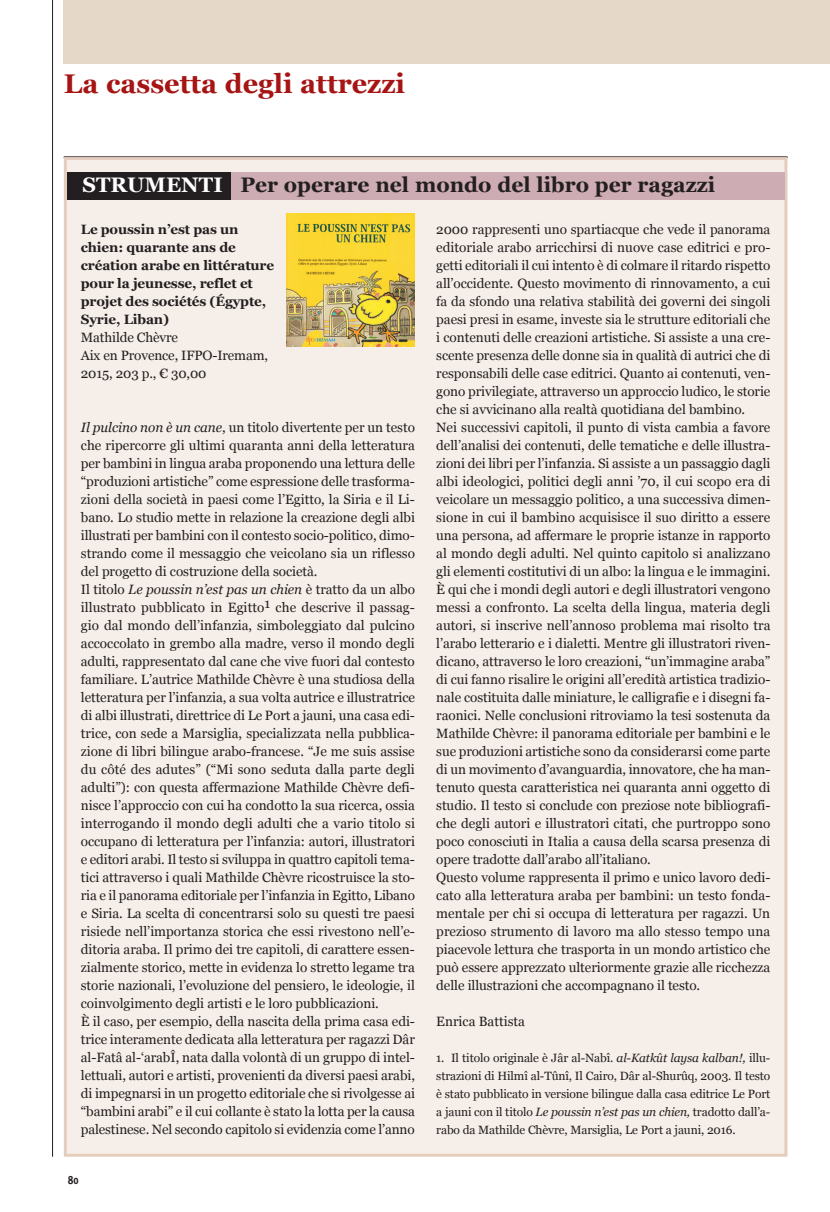
<style>
.page{position:relative;width:830px;height:1212px;background:#fff}
.page>*{position:absolute;margin:0;border:0;box-sizing:border-box;transform-origin:0 0}
._01-Nome_RUBRICA{font:700 27px "Georgia";color:#a61414}
._05-box_TITOLO{font:700 21px "Georgia";color:#231f20}
.Normale{font:13.5px/18px "Georgia";letter-spacing:-.005em;color:#231f20;text-align:justify}
.Normale-2{font:700 13.5px/18px "Georgia";letter-spacing:-.01em;color:#231f20}
.Testo_nota_di_chiusu{font:12px/18px "Georgia";letter-spacing:-.01em;color:#231f20;text-align:justify}
.Normale-3{font:700 12px "Meta";color:#231f20;scale:.8 1}
.s1{color:#fff}
.s2{font-style:italic}
</style>
<div class="page">
<hr style="left:52px;top:0;width:1px;height:1157px;background:#231f20">
<div style="left:64px;top:0;width:765px;height:64px;background:#e5d8c8"></div>
<div style="left:64px;top:157px;width:723px;height:1000px;background:#f6efe9;border:3px solid #e5cdbd"></div>
<div style="left:83px;top:172px;width:701px;height:28px;background:#cdacb3"></div>
<div style="left:67px;top:172px;width:163px;height:28px;background:#231f20"></div>
<img style="left:287px;top:213px;width:128px;height:133px">
<p class="_01-Nome_RUBRICA" style="left:64px;top:64px;width:343px">La cassetta degli attrezzi</p>
<p class="_05-box_TITOLO" style="left:82px;top:169px;width:634px"><span class="s1">STRUMENTI</span> Per operare nel mondo del libro per ragazzi</p>
<p class="Normale-2" style="left:81px;top:220px;width:195px">Le poussin n’est pas un chien: quarante ans de création arabe en littérature pour la jeunesse, reflet et projet des sociétés (Égypte,<br>Syrie, Liban)</p>
<p class="Normale" style="left:81px;top:328px;width:99px">Mathilde Chèvre</p>
<p class="Normale" style="left:81px;top:346px;width:189px">Aix en Provence, IFPO-Iremam,<br>2015, 203 p., € 30,00</p>
<p class="Normale" style="left:436px;top:220px;width:335px">2000 rappresenti uno spartiacque che vede il panorama editoriale arabo arricchirsi di nuove case editrici e pro&shy;getti editoriali il cui intento è di colmare il ritardo rispetto all’occidente. Questo movimento di rinnovamento, a cui fa da sfondo una relativa stabilità dei governi dei singoli paesi presi in esame, investe sia le strutture editoriali che i contenuti delle creazioni artistiche. Si assiste a una cre&shy;scente presenza delle donne sia in qualità di autrici che di responsabili delle case editrici. Quanto ai contenuti, ven&shy;gono privilegiate, attraverso un approccio ludico, le storie che si avvicinano alla realtà quotidiana del bambino.</p>
<p class="Normale" style="left:436px;top:418px;width:335px">Nei successivi capitoli, il punto di vista cambia a favore dell’analisi dei contenuti, delle tematiche e delle illustra&shy;zioni dei libri per l’infanzia. Si assiste a un passaggio dagli albi ideologici, politici degli anni ’70, il cui scopo era di veicolare un messaggio politico, a una successiva dimen&shy;sione in cui il bambino acquisisce il suo diritto a essere una persona, ad affermare le proprie istanze in rapporto al mondo degli adulti. Nel quinto capitolo si analizzano gli elementi costitutivi di un albo: la lingua e le immagini.<br>È qui che i mondi degli autori e degli illustratori vengono messi a confronto. La scelta della lingua, materia degli autori, si inscrive nell’annoso problema mai risolto tra l’arabo letterario e i dialetti. Mentre gli illustratori riven&shy;dicano, attraverso le loro creazioni, “un’immagine araba” di cui fanno risalire le origini all’eredità artistica tradizio&shy;nale costituita dalle miniature, le calligrafie e i disegni fa&shy;raonici. Nelle conclusioni ritroviamo la tesi sostenuta da Mathilde Chèvre: il panorama editoriale per bambini e le sue produzioni artistiche sono da considerarsi come parte di un movimento d’avanguardia, innovatore, che ha man&shy;tenuto questa caratteristica nei quaranta anni oggetto di studio. Il testo si conclude con preziose note bibliografi&shy;che degli autori e illustratori citati, che purtroppo sono poco conosciuti in Italia a causa della scarsa presenza di opere tradotte dall’arabo all’italiano.</p>
<p class="Normale" style="left:436px;top:868px;width:335px">Questo volume rappresenta il primo e unico lavoro dedi&shy;cato alla letteratura araba per bambini: un testo fonda&shy;mentale per chi si occupa di letteratura per ragazzi. Un prezioso strumento di lavoro ma allo stesso tempo una piacevole lettura che trasporta in un mondo artistico che può essere apprezzato ulteriormente grazie alle ricchezza delle illustrazioni che accompagnano il testo.</p>
<p class="Normale" style="left:436px;top:1012px;width:90px">Enrica Battista</p>
<p class="Testo_nota_di_chiusu" style="left:436px;top:1048px;width:335px">1. Il titolo originale è Jâr al-Nabî. <span class="s2">al-Katkût laysa kalban!,</span> illu&shy;strazioni di Hilmî al-Tûnî, Il Cairo, Dâr al-Shurûq, 2003. Il testo è stato pubblicato in versione bilingue dalla casa editrice Le Port a jauni con il titolo <span class="s2">Le poussin n’est pas un chien,</span> tradotto dall’a&shy;rabo da Mathilde Chèvre, Marsiglia, Le Port a jauni, 2016.</p>
<p class="Normale" style="left:81px;top:418px;width:335px"><span class="s2">Il pulcino non è un cane</span>, un titolo divertente per un testo che ripercorre gli ultimi quaranta anni della letteratura per bambini in lingua araba proponendo una lettura delle “produzioni artistiche” come espressione delle trasforma&shy;zioni della società in paesi come l’Egitto, la Siria e il Li&shy;bano. Lo studio mette in relazione la creazione degli albi illustrati per bambini con il contesto socio-politico, dimo&shy;strando come il messaggio che veicolano sia un riflesso del progetto di costruzione della società.</p>
<p class="Normale" style="left:81px;top:580px;width:335px">Il titolo <span class="s2">Le poussin n’est pas un chien</span> è tratto da un albo illustrato pubblicato in Egitto1 che descrive il passag&shy;gio dal mondo dell’infanzia, simboleggiato dal pulcino accoccolato in grembo alla madre, verso il mondo degli adulti, rappresentato dal cane che vive fuori dal contesto familiare. L’autrice Mathilde Chèvre è una studiosa della letteratura per l’infanzia, a sua volta autrice e illustratrice di albi illustrati, direttrice di Le Port a jauni, una casa edi&shy;trice, con sede a Marsiglia, specializzata nella pubblica&shy;zione di libri bilingue arabo-francese. “Je me suis assise du côté des adutes” (“Mi sono seduta dalla parte degli adulti”): con questa affermazione Mathilde Chèvre defi&shy;nisce l’approccio con cui ha condotto la sua ricerca, ossia interrogando il mondo degli adulti che a vario titolo si occupano di letteratura per l’infanzia: autori, illustratori e editori arabi. Il testo si sviluppa in quattro capitoli tema&shy;tici attraverso i quali Mathilde Chèvre ricostruisce la sto&shy;ria e il panorama editoriale per l’infanzia in Egitto, Libano e Siria. La scelta di concentrarsi solo su questi tre paesi risiede nell’importanza storica che essi rivestono nell’e&shy;ditoria araba. Il primo dei tre capitoli, di carattere essen&shy;zialmente storico, mette in evidenza lo stretto legame tra storie nazionali, l’evoluzione del pensiero, le ideologie, il coinvolgimento degli artisti e le loro pubblicazioni.</p>
<p class="Normale" style="left:81px;top:1012px;width:335px">È il caso, per esempio, della nascita della prima casa edi&shy;trice interamente dedicata alla letteratura per ragazzi Dâr al-Fatâ al-‘arabÎ, nata dalla volontà di un gruppo di intel&shy;lettuali, autori e artisti, provenienti da diversi paesi arabi, di impegnarsi in un progetto editoriale che si rivolgesse ai “bambini arabi” e il cui collante è stato la lotta per la causa palestinese. Nel secondo capitolo si evidenzia come l’anno</p>
<p class="Normale-3" style="left:68px;top:1172px;width:14px">80</p>
</div>
